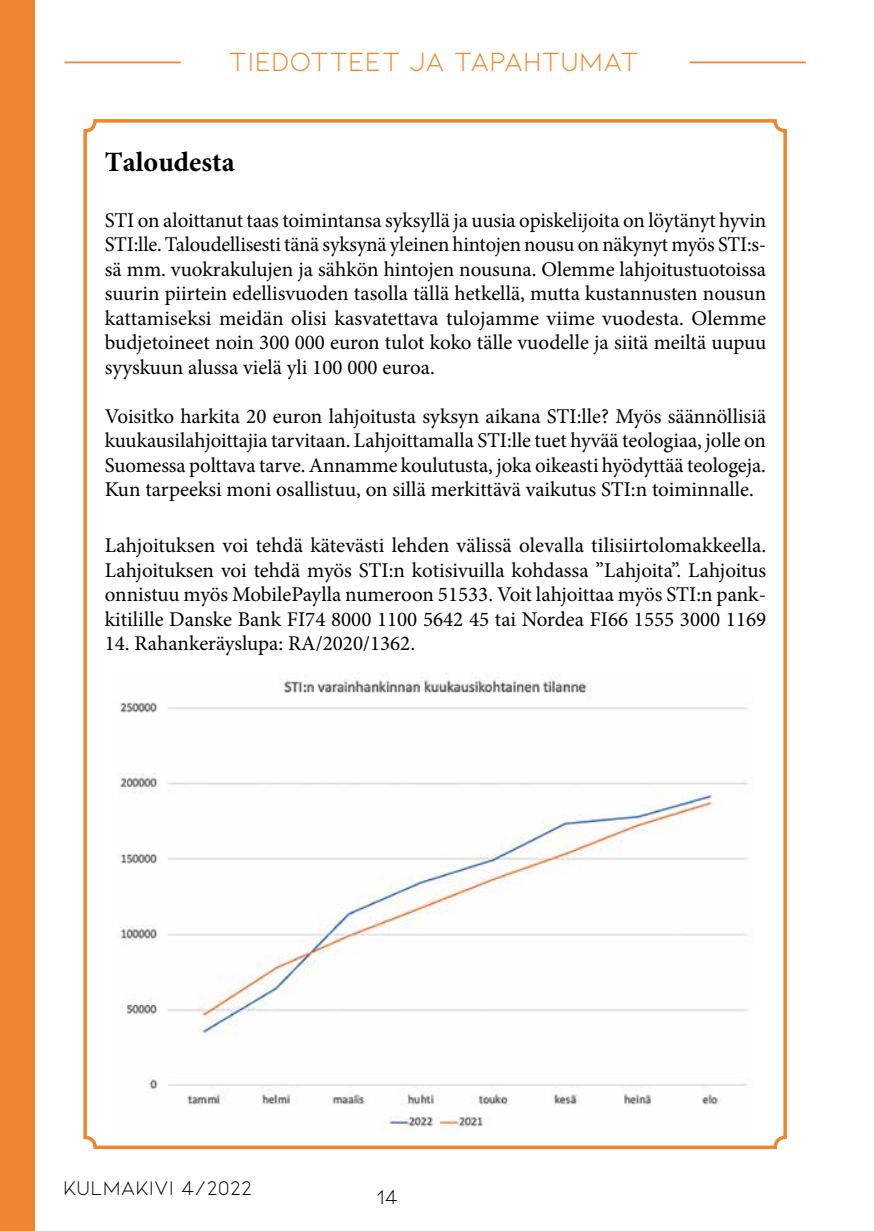
<style>
.page{position:relative;width:874px;height:1231px;background:#fff}
.page>*{position:absolute;margin:0;border:0;box-sizing:border-box;transform-origin:0 0}
.t1{font:28px "Kiona";color:#ee8631}
.t2{font:700 28px "Minion Pro";color:#000}
.t3{font:21px/24.5px "Minion Pro";color:#000;text-align:justify}
.t4{font:21px "Kiona";color:#000}
</style>
<div class="page">
<div style="left:0;top:0;width:35px;height:1230px;background:#ee8631"></div>
<hr style="left:689px;top:61px;width:116px;height:2px;background:#ee8631">
<hr style="left:64px;top:61px;width:117px;height:2px;background:#ee8631">
<div style="left:83px;top:119px;width:703px;height:1029px;border:4px solid #ee8631;border-radius:10px"></div>
<img style="left:118px;top:672px;width:630px;height:456px">
<h1 class="t1" style="left:228px;top:46px;width:411px">TIEDOTTEET JA TAPAHTUMAT</h1>
<h1 class="t2" style="left:105px;top:142px;width:131px">Taloudesta</h1>
<p class="t3" style="left:105px;top:208px;width:662px">STI on aloittanut taas toimintansa syksyllä ja uusia opiskelijoita on löytänyt hyvin STI:lle. Taloudellisesti tänä syksynä yleinen hintojen nousu on näkynyt myös STI:s&shy;sä mm. vuokrakulujen ja sähkön hintojen nousuna. Olemme lahjoitustuotoissa suurin piirtein edellisvuoden tasolla tällä hetkellä, mutta kustannusten nousun kattamiseksi meidän olisi kasvatettava tulojamme viime vuodesta. Olemme budjetoineet noin 300 000 euron tulot koko tälle vuodelle ja siitä meiltä uupuu syyskuun alussa vielä yli 100 000 euroa.</p>
<p class="t3" style="left:105px;top:404px;width:662px">Voisitko harkita 20 euron lahjoitusta syksyn aikana STI:lle? Myös säännöllisiä kuukausilahjoittajia tarvitaan. Lahjoittamalla STI:lle tuet hyvää teologiaa, jolle on Suomessa polttava tarve. Annamme koulutusta, joka oikeasti hyödyttää teologeja.<br>Kun tarpeeksi moni osallistuu, on sillä merkittävä vaikutus STI:n toiminnalle.</p>
<p class="t3" style="left:105px;top:533px;width:662px">Lahjoituksen voi tehdä kätevästi lehden välissä olevalla tilisiirtolomakkeella.<br>Lahjoituksen voi tehdä myös STI:n kotisivuilla kohdassa ”Lahjoita”. Lahjoitus onnistuu myös MobilePaylla numeroon 51533. Voit lahjoittaa myös STI:n pank&shy;kitilille Danske Bank FI74 8000 1100 5642 45 tai Nordea FI66 1555 3000 1169</p>
<p class="t3" style="left:105px;top:631px;width:312px">14. Rahankeräyslupa: RA/2020/1362.</p>
<p class="t4" style="left:63px;top:1176px;width:191px">KULMAKIVI 4/2022</p>
<p class="t4" style="left:376px;top:1184px;width:23px">14</p>
</div>
